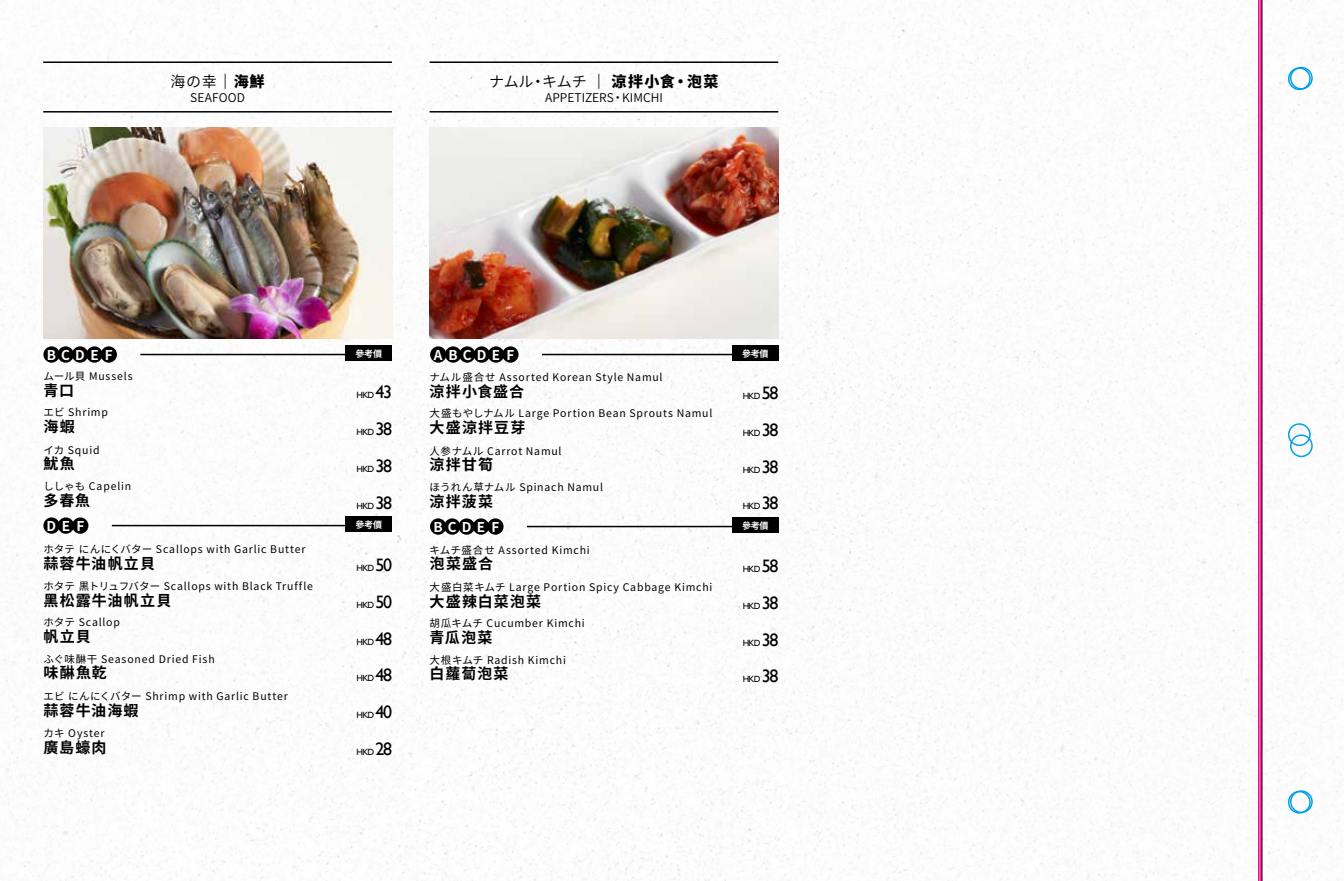
<style>
.page{position:relative;width:1344px;height:881px;background:#fff}
.page>*{position:absolute;margin:0;border:0;box-sizing:border-box;transform-origin:0 0}
.t1{font:700 15px "Noto Sans CJ Kjp";letter-spacing:.075em;color:#000}
.t2{font:900 15px "Noto Sans CJ Kjp";letter-spacing:.095em;color:#000}
.t3{font:600 15px "Noto Sans CJ Kjp";color:#000}
.t4{font:700 13.5px "Noto Sans CJ Kjp";letter-spacing:.41em;color:#fdfdfd}
.t5{font:600 12px "Noto Sans CJ Kjp";color:#000}
.t6{font:10.5px "Noto Sans CJ Kjp";letter-spacing:.075em;color:#000}
.t7{font:9px "Gill Sans";letter-spacing:-.075em;color:#000}
.t8{font:700 9px "Noto Sans CJK";letter-spacing:-.03em;color:#fff}
.s1{font-weight:900}
.s2{font-weight:600}
.s3{font-size:18px}
</style>
<div class="page">
<img style="left:0;top:0;width:1260px;height:880px">
<hr style="left:429px;top:111px;width:349px;height:1px;background:#000">
<hr style="left:429px;top:61px;width:349px;height:2px;background:#000">
<img style="left:429px;top:127px;width:349px;height:211px">
<hr style="left:43px;top:111px;width:349px;height:1px;background:#000">
<hr style="left:43px;top:61px;width:349px;height:2px;background:#000">
<img style="left:43px;top:127px;width:349px;height:211px">
<hr style="left:140px;top:353px;width:231px;height:2px;background:#000">
<div style="left:72px;top:346px;width:16px;height:16px;background:#000;border-radius:50%"></div>
<div style="left:57px;top:346px;width:17px;height:16px;background:#000;border-radius:50%"></div>
<div style="left:43px;top:346px;width:17px;height:16px;background:#000;border-radius:50%"></div>
<div style="left:86px;top:346px;width:17px;height:16px;background:#000;border-radius:50%"></div>
<div style="left:101px;top:346px;width:16px;height:16px;background:#000;border-radius:50%"></div>
<div style="left:345px;top:345px;width:47px;height:15px;background:#000"></div>
<hr style="left:112px;top:524px;width:255px;height:2px;background:#000">
<div style="left:43px;top:517px;width:17px;height:16px;background:#000;border-radius:50%"></div>
<div style="left:58px;top:517px;width:16px;height:16px;background:#000;border-radius:50%"></div>
<div style="left:72px;top:517px;width:16px;height:16px;background:#000;border-radius:50%"></div>
<div style="left:345px;top:516px;width:47px;height:15px;background:#000"></div>
<hr style="left:527px;top:525px;width:230px;height:2px;background:#000">
<div style="left:458px;top:518px;width:17px;height:16px;background:#000;border-radius:50%"></div>
<div style="left:444px;top:518px;width:16px;height:16px;background:#000;border-radius:50%"></div>
<div style="left:430px;top:518px;width:16px;height:16px;background:#000;border-radius:50%"></div>
<div style="left:473px;top:518px;width:16px;height:16px;background:#000;border-radius:50%"></div>
<div style="left:487px;top:518px;width:16px;height:16px;background:#000;border-radius:50%"></div>
<div style="left:732px;top:517px;width:47px;height:15px;background:#000"></div>
<hr style="left:542px;top:353px;width:215px;height:2px;background:#000">
<div style="left:473px;top:346px;width:17px;height:16px;background:#000;border-radius:50%"></div>
<div style="left:459px;top:346px;width:16px;height:16px;background:#000;border-radius:50%"></div>
<div style="left:445px;top:346px;width:16px;height:16px;background:#000;border-radius:50%"></div>
<div style="left:430px;top:346px;width:16px;height:16px;background:#000;border-radius:50%"></div>
<div style="left:488px;top:346px;width:16px;height:16px;background:#000;border-radius:50%"></div>
<div style="left:502px;top:346px;width:16px;height:16px;background:#000;border-radius:50%"></div>
<div style="left:732px;top:345px;width:47px;height:15px;background:#000"></div>
<hr style="left:1258px;top:0;width:1px;height:880px;background:#e4007f">
<svg style="left:1261px;top:0;width:83px;height:880px"></svg>
<div style="left:1290px;top:790px;width:22px;height:22px;border:2px solid #00a0e9;border-radius:50%"></div>
<div style="left:1290px;top:434px;width:22px;height:23px;border:2px solid #00a0e9;border-radius:50%"></div>
<div style="left:1290px;top:67px;width:22px;height:23px;border:2px solid #00a0e9;border-radius:50%"></div>
<hr style="left:1260px;top:0;width:1px;height:880px;background:#e4007f">
<h1 class="t3" style="left:171px;top:73px;width:95px">海の幸<span class="s1">｜海鮮</span></h1>
<p class="t5" style="left:190px;top:90px;width:56px">SEAFOOD</p>
<h1 class="t2" style="left:489px;top:73px;width:231px"><span class="s2">ナムル・キムチ</span> ｜ 涼拌小食・泡菜</h1>
<p class="t5" style="left:545px;top:90px;width:119px">APPETIZERS・KIMCHI</p>
<p class="t4" style="left:47px;top:347px;width:67px">BCDEF</p>
<p class="t8" style="left:355px;top:348px;width:28px">參考價</p>
<p class="t4" style="left:434px;top:347px;width:82px">ABCDEF</p>
<p class="t8" style="left:742px;top:348px;width:28px">參考價</p>
<p class="t6" style="left:43px;top:370px;width:91px">ムール貝 Mussels</p>
<h1 class="t1" style="left:43px;top:381px;width:32px">青口</h1>
<p class="t6" style="left:43px;top:406px;width:66px">エビ Shrimp</p>
<h1 class="t1" style="left:43px;top:418px;width:33px">海蝦</h1>
<p class="t7" style="left:356px;top:389px;width:37px">HKD <span class="s3">43</span></p>
<p class="t7" style="left:356px;top:426px;width:37px">HKD <span class="s3">38</span></p>
<p class="t6" style="left:429px;top:371px;width:234px">ナムル盛合せ Assorted Korean Style Namul</p>
<h1 class="t1" style="left:429px;top:382px;width:96px">涼拌小食盛合</h1>
<p class="t6" style="left:429px;top:407px;width:284px">大盛もやしナムル Large Portion Bean Sprouts Namul</p>
<h1 class="t1" style="left:429px;top:419px;width:97px">大盛涼拌豆芽</h1>
<p class="t7" style="left:742px;top:390px;width:37px">HKD <span class="s3">58</span></p>
<p class="t7" style="left:742px;top:427px;width:37px">HKD <span class="s3">38</span></p>
<p class="t6" style="left:43px;top:443px;width:58px">イカ Squid</p>
<h1 class="t1" style="left:43px;top:455px;width:33px">魷魚</h1>
<p class="t7" style="left:356px;top:463px;width:37px">HKD <span class="s3">38</span></p>
<p class="t6" style="left:429px;top:444px;width:134px">人参ナムル Carrot Namul</p>
<h1 class="t1" style="left:429px;top:456px;width:65px">涼拌甘筍</h1>
<p class="t7" style="left:742px;top:464px;width:37px">HKD <span class="s3">38</span></p>
<p class="t6" style="left:43px;top:480px;width:89px">ししゃも Capelin</p>
<h1 class="t1" style="left:43px;top:491px;width:48px">多春魚</h1>
<p class="t7" style="left:356px;top:500px;width:37px">HKD <span class="s3">38</span></p>
<p class="t6" style="left:429px;top:481px;width:175px">ほうれん草ナムル Spinach Namul</p>
<h1 class="t1" style="left:429px;top:492px;width:65px">涼拌菠菜</h1>
<p class="t7" style="left:742px;top:500px;width:37px">HKD <span class="s3">38</span></p>
<p class="t4" style="left:47px;top:518px;width:39px">DEF</p>
<p class="t8" style="left:355px;top:519px;width:28px">參考價</p>
<p class="t4" style="left:433px;top:519px;width:67px">BCDEF</p>
<p class="t8" style="left:742px;top:520px;width:28px">參考價</p>
<p class="t6" style="left:43px;top:543px;width:264px">ホタテ にんにくバター Scallops with Garlic Butter</p>
<h1 class="t1" style="left:43px;top:554px;width:113px">蒜蓉牛油帆立貝</h1>
<p class="t7" style="left:356px;top:562px;width:37px">HKD <span class="s3">50</span></p>
<p class="t6" style="left:429px;top:544px;width:162px">キムチ盛合せ Assorted Kimchi</p>
<h1 class="t1" style="left:429px;top:555px;width:65px">泡菜盛合</h1>
<p class="t7" style="left:742px;top:563px;width:37px">HKD <span class="s3">58</span></p>
<p class="t6" style="left:43px;top:580px;width:271px">ホタテ 黒トリュフバター Scallops with Black Truffle</p>
<p class="t6" style="left:43px;top:616px;width:78px">ホタテ Scallop</p>
<p class="t6" style="left:43px;top:652px;width:173px">ふぐ味醂干 Seasoned Dried Fish</p>
<p class="t6" style="left:43px;top:689px;width:246px">エビ にんにくバター Shrimp with Garlic Butter</p>
<p class="t6" style="left:43px;top:726px;width:63px">カキ Oyster</p>
<h1 class="t1" style="left:43px;top:591px;width:129px">黑松露牛油帆立貝</h1>
<h1 class="t1" style="left:43px;top:628px;width:49px">帆立貝</h1>
<h1 class="t1" style="left:43px;top:664px;width:65px">味醂魚乾</h1>
<h1 class="t1" style="left:43px;top:701px;width:97px">蒜蓉牛油海蝦</h1>
<h1 class="t1" style="left:43px;top:738px;width:65px">廣島蠔肉</h1>
<p class="t7" style="left:356px;top:599px;width:37px">HKD <span class="s3">50</span></p>
<p class="t7" style="left:356px;top:636px;width:37px">HKD <span class="s3">48</span></p>
<p class="t7" style="left:356px;top:672px;width:37px">HKD <span class="s3">48</span></p>
<p class="t7" style="left:356px;top:709px;width:37px">HKD <span class="s3">40</span></p>
<p class="t7" style="left:356px;top:746px;width:37px">HKD <span class="s3">28</span></p>
<p class="t6" style="left:429px;top:581px;width:284px">大盛白菜キムチ Large Portion Spicy Cabbage Kimchi</p>
<p class="t6" style="left:429px;top:617px;width:157px">胡瓜キムチ Cucumber Kimchi</p>
<p class="t6" style="left:429px;top:653px;width:138px">大根キムチ Radish Kimchi</p>
<h1 class="t1" style="left:429px;top:592px;width:113px">大盛辣白菜泡菜</h1>
<h1 class="t1" style="left:429px;top:629px;width:64px">青瓜泡菜</h1>
<h1 class="t1" style="left:429px;top:665px;width:81px">白蘿蔔泡菜</h1>
<p class="t7" style="left:742px;top:600px;width:37px">HKD <span class="s3">38</span></p>
<p class="t7" style="left:742px;top:637px;width:37px">HKD <span class="s3">38</span></p>
<p class="t7" style="left:742px;top:673px;width:37px">HKD <span class="s3">38</span></p>
</div>
